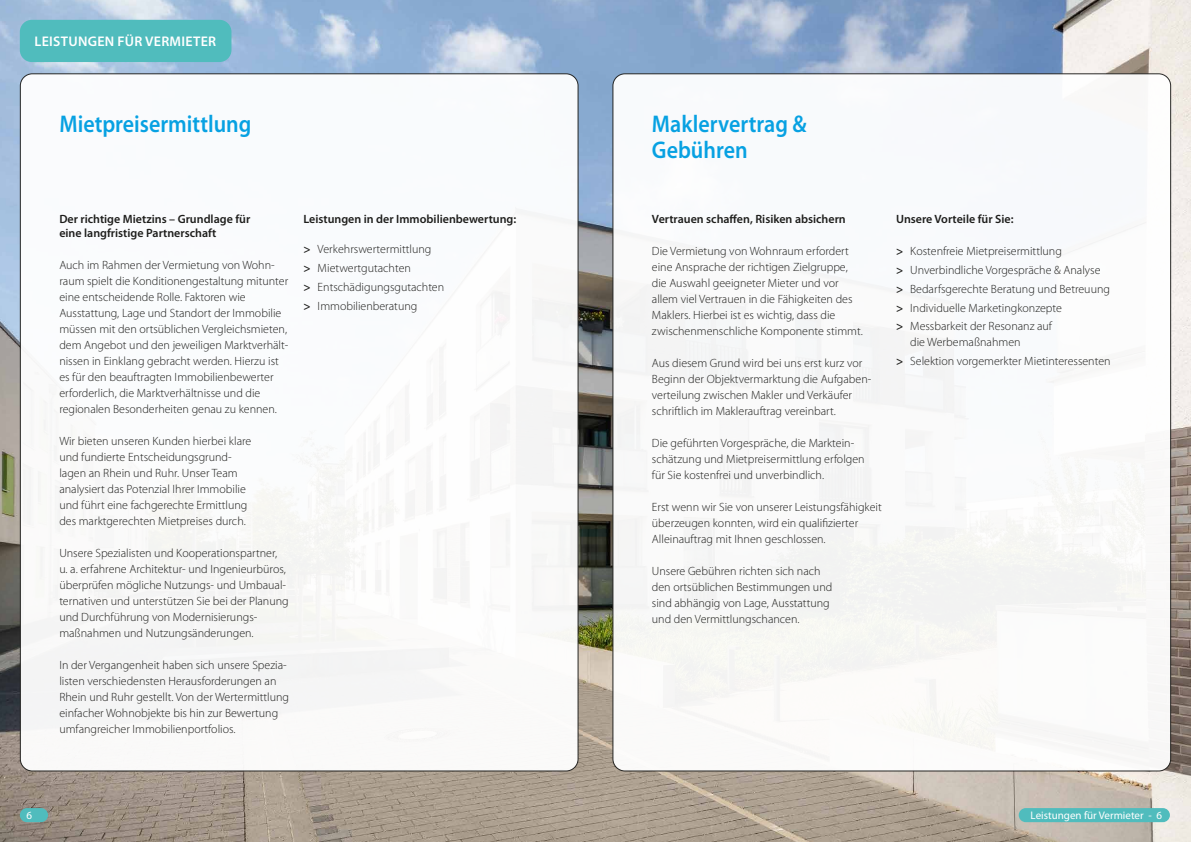
<style>
.page{position:relative;width:1191px;height:842px;background:#fff}
.page>*{position:absolute;margin:0;border:0;box-sizing:border-box;transform-origin:0 0}
.t1{font:600 24.2px/26.4px "Myriad Pro";color:#07a1e2;scale:.91 1}
.t2{font:600 14px "Myriad Pro";letter-spacing:.02em;color:#fff}
.t3{font:300 12px/16px "Myriad Pro";color:#1d1d1b}
.t4{font:600 12px/14.4px "Myriad Pro";color:#1d1d1b}
.t5{font:11px "Myriad Pro";color:#fff}
.s1{font-weight:600}
</style>
<div class="page">
<img style="left:0;top:0;width:1191px;height:842px">
<div style="left:20px;top:74px;width:558px;height:697px;background:#fff;border-radius:12px"></div>
<div style="left:20px;top:20px;width:211px;height:42px;background:#50bcbd;border-radius:12px"></div>
<div style="left:20px;top:808px;width:28px;height:14px;background:#50bcbd;border-radius:7px"></div>
<div style="left:613px;top:74px;width:557px;height:697px;background:#fff;border-radius:12px"></div>
<div style="left:1018px;top:808px;width:151px;height:14px;background:#50bcbd;border-radius:7px"></div>
<p class="t2" style="left:35px;top:34px;width:183px">LEISTUNGEN FÜR VERMIETER</p>
<h1 class="t1" style="left:59px;top:111px;width:213px">Mietpreisermittlung</h1>
<h1 class="t1" style="left:652px;top:111px;width:172px">Maklervertrag &amp;<br>Gebühren</h1>
<p class="t4" style="left:59px;top:212px;width:192px">Der richtige Mietzins – Grundlage für eine langfristige Partnerschaft</p>
<p class="t3" style="left:59px;top:258px;width:230px">Auch im Rahmen der Vermietung von Wohn&shy;raum spielt die Konditionengestaltung mitunter eine entscheidende Rolle. Faktoren wie Ausstattung, Lage und Standort der Immobilie müssen mit den ortsüblichen Vergleichsmieten, dem Angebot und den jeweiligen Marktverhält&shy;nissen in Einklang gebracht werden. Hierzu ist es für den beauftragten Immobilienbewerter erforderlich, die Marktverhältnisse und die regionalen Besonderheiten genau zu kennen.</p>
<p class="t3" style="left:59px;top:434px;width:193px">Wir bieten unseren Kunden hierbei klare und fundierte Entscheidungsgrund&shy;lagen an Rhein und Ruhr. Unser Team analysiert das Potenzial Ihrer Immobilie und führt eine fachgerechte Ermittlung des marktgerechten Mietpreises durch.</p>
<p class="t3" style="left:59px;top:546px;width:231px">Unsere Spezialisten und Kooperationspartner,<br>u. a. erfahrene Architektur- und Ingenieurbüros, überprüfen mögliche Nutzungs- und Umbaual&shy;ternativen und unterstützen Sie bei der Planung und Durchführung von Modernisierungs&shy;maßnahmen und Nutzungsänderungen.</p>
<p class="t3" style="left:59px;top:658px;width:231px">In der Vergangenheit haben sich unsere Spezia&shy;listen verschiedensten Herausforderungen an Rhein und Ruhr gestellt. Von der Wertermittlung einfacher Wohnobjekte bis hin zur Bewertung umfangreicher Immobilienportfolios.</p>
<p class="t4" style="left:303px;top:212px;width:214px">Leistungen in der Immobilienbewertung:</p>
<p class="t3" style="left:303px;top:240px;width:142px;line-height:18.8px"><span class="s1">&gt;</span> Verkehrswertermittlung<br><span class="s1">&gt;</span> Mietwertgutachten<br><span class="s1">&gt;</span> Entschädigungsgutachten <span class="s1">&gt;</span> Immobilienberatung</p>
<p class="t4" style="left:652px;top:212px;width:195px">Vertrauen schaffen, Risiken absichern</p>
<p class="t3" style="left:652px;top:243px;width:212px">Die Vermietung von Wohnraum erfordert eine Ansprache der richtigen Zielgruppe, die Auswahl geeigneter Mieter und vor allem viel Vertrauen in die Fähigkeiten des Maklers. Hierbei ist es wichtig, dass die zwischenmenschliche Komponente stimmt.</p>
<p class="t3" style="left:652px;top:355px;width:221px">Aus diesem Grund wird bei uns erst kurz vor Beginn der Objektvermarktung die Aufgaben&shy;verteilung zwischen Makler und Verkäufer schriftlich im Maklerauftrag vereinbart.</p>
<p class="t3" style="left:652px;top:435px;width:214px">Die geführten Vorgespräche, die Marktein&shy;schätzung und Mietpreisermittlung erfolgen für Sie kostenfrei und unverbindlich.</p>
<p class="t3" style="left:652px;top:499px;width:231px">Erst wenn wir Sie von unserer Leistungsfähigkeit überzeugen konnten, wird ein qualifizierter<br>Alleinauftrag mit Ihnen geschlossen.</p>
<p class="t3" style="left:652px;top:563px;width:182px">Unsere Gebühren richten sich nach den ortsüblichen Bestimmungen und sind abhängig von Lage, Ausstattung und den Vermittlungschancen.</p>
<p class="t4" style="left:896px;top:212px;width:119px">Unsere Vorteile für Sie:</p>
<p class="t3" style="left:896px;top:242px;width:215px;line-height:18.8px"><span class="s1">&gt;</span> Kostenfreie Mietpreisermittlung<br><span class="s1">&gt;</span> Unverbindliche Vorgespräche &amp; Analyse <span class="s1">&gt;</span> Bedarfsgerechte Beratung und Betreuung <span class="s1">&gt;</span> Individuelle Marketingkonzepte<br><span class="s1">&gt;</span> Messbarkeit der Resonanz auf</p>
<p class="t3" style="left:896px;top:333px;width:216px;line-height:18.8px;text-indent:14px">die Werbemaßnahmen<br><span class="s1">&gt;</span> Selektion vorgemerkter Mietinteressenten</p>
<p class="t5" style="left:26px;top:809px;width:7px">6</p>
<p class="t5" style="left:1030px;top:809px;width:133px">Leistungen für Vermieter - 6</p>
</div>
